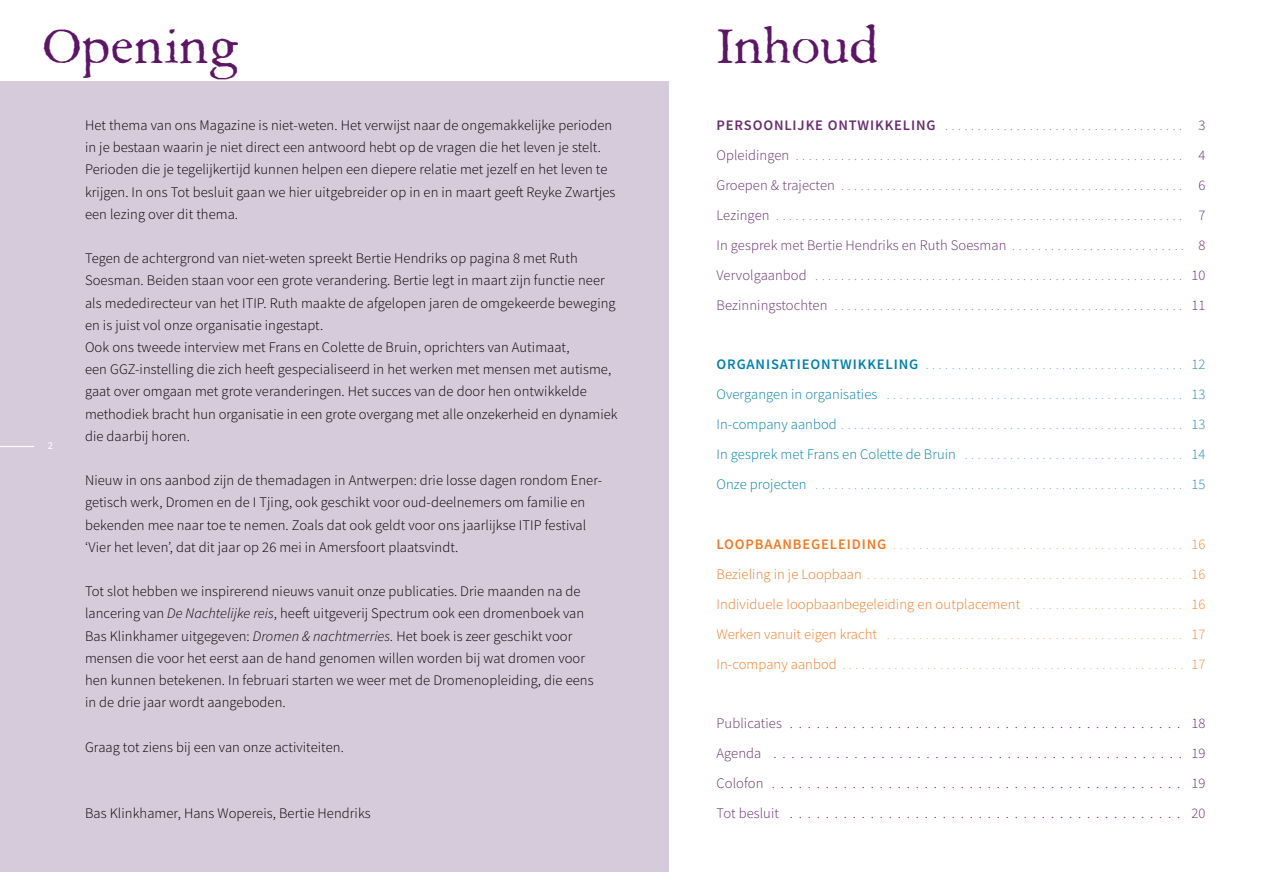
<style>
.page{position:relative;width:1263px;height:893px;background:#fff}
.page>*{position:absolute;margin:0;border:0;box-sizing:border-box;transform-origin:0 0}
.t1{font:48px "Aquifer";color:#5c1665}
.t2{font:300 14.55px/22.2px "Source Sans Pro";letter-spacing:.005em;color:#000}
.t3{font:300 14.55px/30px "Source Sans Pro";letter-spacing:.005em;color:#662d6f;text-align:justify}
.t4{font:300 14.55px "Source Sans Pro";letter-spacing:.01em;color:#f47920}
.t5{font:300 10.5px "Source Sans Pro";color:#662d6f}
.t6{font:300 10.5px "Source Sans Pro";color:#2588b0}
.t7{font:300 10.5px "Source Sans Pro";color:#f68533}
.t8{font:10.5px "Source Sans Pro";color:#fff}
.s1{font-style:italic}
.s2{font-weight:600;font-size:14.55px}
.s3{font-size:14.55px}
.s4{font-size:10.5px}
.s5{font-weight:600;font-size:14.55px;color:#0080aa}
.s6{font-size:14.55px;color:#0080aa}
.s7{font-weight:600;font-size:14.55px;color:#f47920}
.s8{font-size:14.55px;color:#f47920}
.s9{font-size:10.5px;color:#f68533}
.s10{color:#f68533}
</style>
<div class="page">
<div style="left:0;top:81px;width:668px;height:791px;background:#d6cbdb"></div>
<hr style="left:0;top:446px;width:34px;height:1px;background:#fff">
<h1 class="t1" style="left:43px;top:19px;width:198px">Opening</h1>
<h1 class="t1" style="left:716px;top:19px;width:164px">Inhoud</h1>
<p class="t8" style="left:48px;top:439px;width:7px">2</p>
<p class="t2" style="left:85px;top:114px;width:532px">Het thema van ons Magazine is niet-weten. Het verwijst naar de ongemakkelijke perioden in je bestaan waarin je niet direct een antwoord hebt op de vragen die het leven je stelt.<br>Perioden die je tegelijkertijd kunnen helpen een diepere relatie met jezelf en het leven te krijgen. In ons Tot besluit gaan we hier uitgebreider op in en in maart geeft Reyke Zwartjes een lezing over dit thema.</p>
<p class="t2" style="left:85px;top:247px;width:534px">Tegen de achtergrond van niet-weten spreekt Bertie Hendriks op pagina 8 met Ruth Soesman. Beiden staan voor een grote verandering. Bertie legt in maart zijn functie neer als mededirecteur van het ITIP. Ruth maakte de afgelopen jaren de omgekeerde beweging en is juist vol onze organisatie ingestapt.<br>Ook ons tweede interview met Frans en Colette de Bruin, oprichters van Autimaat,<br>een GGZ-instelling die zich heeft gespecialiseerd in het werken met mensen met autisme, gaat over omgaan met grote veranderingen. Het succes van de door hen ontwikkelde methodiek bracht hun organisatie in een grote overgang met alle onzekerheid en dynamiek die daarbij horen.</p>
<p class="t2" style="left:85px;top:469px;width:517px">Nieuw in ons aanbod zijn de themadagen in Antwerpen: drie losse dagen rondom Ener&shy;getisch werk, Dromen en de I Tjing, ook geschikt voor oud-deelnemers om familie en bekenden mee naar toe te nemen. Zoals dat ook geldt voor ons jaarlijkse ITIP festival ‘Vier het leven’, dat dit jaar op 26 mei in Amersfoort plaatsvindt.</p>
<p class="t2" style="left:85px;top:580px;width:510px">Tot slot hebben we inspirerend nieuws vanuit onze publicaties. Drie maanden na de lancering van <span class="s1">De Nachtelijke reis</span>, heeft uitgeverij Spectrum ook een dromenboek van Bas Klinkhamer uitgegeven: <span class="s1">Dromen &amp; nachtmerries.</span> Het boek is zeer geschikt voor mensen die voor het eerst aan de hand genomen willen worden bij wat dromen voor hen kunnen betekenen. In februari starten we weer met de Dromenopleiding, die eens in de drie jaar wordt aangeboden.</p>
<p class="t2" style="left:85px;top:736px;width:260px">Graag tot ziens bij een van onze activiteiten.</p>
<p class="t2" style="left:85px;top:802px;width:287px">Bas Klinkhamer, Hans Wopereis, Bertie Hendriks</p>
<p class="t5" style="left:716px;top:120px;width:490px"><span class="s2">PERSOONLIJKE ONTWIKKELING</span> ..................................... <span class="s3">3</span></p>
<p class="t5" style="left:716px;top:150px;width:490px"><span class="s3">Opleidingen</span> ............................................................ <span class="s3">4</span></p>
<p class="t5" style="left:716px;top:180px;width:490px"><span class="s3">Groepen &amp; trajecten</span> ..................................................... <span class="s3">6</span></p>
<p class="t5" style="left:716px;top:210px;width:490px"><span class="s3">Lezingen</span> ............................................................... <span class="s3">7</span></p>
<p class="t3" style="left:716px;top:230px;width:490px">In gesprek met Bertie Hendriks en Ruth Soesman <span class="s4">. . . . . . . . . . . . . . . . . . . . . . . . . . .</span> 8</p>
<p class="t5" style="left:716px;top:270px;width:490px"><span class="s3">Vervolgaanbod</span> ......................................................... <span class="s3">10</span></p>
<p class="t5" style="left:716px;top:300px;width:490px"><span class="s3">Bezinningstochten</span> ...................................................... <span class="s3">11</span></p>
<p class="t6" style="left:716px;top:359px;width:490px"><span class="s5">ORGANISATIEONTWIKKELING</span> ........................................ <span class="s3">12</span></p>
<p class="t6" style="left:716px;top:389px;width:490px"><span class="s6">Overgangen in organisaties</span> .............................................. <span class="s3">13</span></p>
<p class="t6" style="left:716px;top:419px;width:490px"><span class="s6">In-company aanbod</span>..................................................... <span class="s3">13</span></p>
<p class="t6" style="left:716px;top:449px;width:490px"><span class="s6">In gesprek met Frans en Colette de Bruin</span> .................................. <span class="s3">14</span></p>
<p class="t6" style="left:716px;top:479px;width:490px"><span class="s6">Onze projecten</span> ......................................................... <span class="s3">15</span></p>
<p class="t7" style="left:716px;top:539px;width:490px"><span class="s7">LOOPBAANBEGELEIDING</span> ............................................. <span class="s3">16</span></p>
<p class="t7" style="left:716px;top:569px;width:490px"><span class="s8">Bezieling in je Loopbaan</span> ................................................. <span class="s3">16</span></p>
<p class="t4" style="left:716px;top:595px;width:490px">Individuele loopbaanbegeleiding en outplacement <span class="s9">. . . . . . . . . . . . . . . . . . . . . . . .</span> <span class="s10">16</span></p>
<p class="t7" style="left:716px;top:629px;width:490px"><span class="s8">Werken vanuit eigen kracht</span> .............................................. <span class="s3">17</span></p>
<p class="t7" style="left:716px;top:659px;width:490px"><span class="s8">In-company aanbod</span> ..................................................... <span class="s3">17</span></p>
<p class="t3" style="left:716px;top:708px;width:490px">Publicaties ............................................ 18<br>Agenda .............................................. 19<br>Colofon .............................................. 19<br>Tot besluit ............................................ 20</p>
</div>
